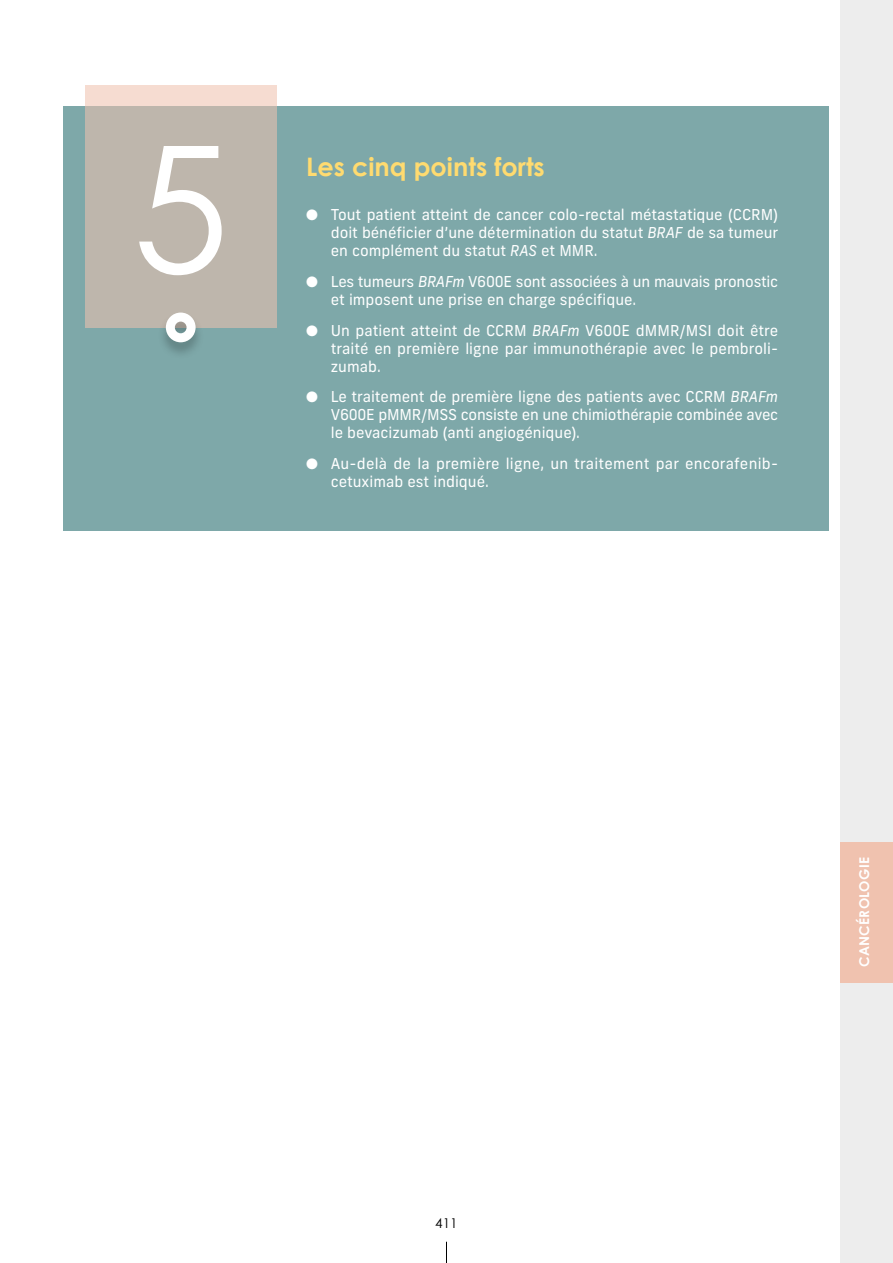
<style>
.page{position:relative;width:893px;height:1263px;background:#fff}
.page>*{position:absolute;margin:0;border:0;box-sizing:border-box;transform-origin:0 0}
.t1{font:175.5px "Century Gothic";color:#fff}
.t2{font:700 25.5px "Century Gothic";color:#ffdb70}
.t3{font:15px/18px "New Frank";color:#fff;text-align:justify}
.t4{font:700 13.5px "Century Gothic";letter-spacing:.02em;color:#fff}
.t5{font:13.5px "Century Gothic";color:#000}
.s1{font-style:italic}
</style>
<div class="page">
<div style="left:840px;top:0;width:53px;height:1263px;background:#ededed"></div>
<svg style="left:446px;top:1242px;width:1px;height:21px"></svg>
<div style="left:840px;top:842px;width:53px;height:140px;background:#f0c2af"></div>
<div style="left:64px;top:106px;width:765px;height:424px;background:#7ea8a9"></div>
<svg style="left:85px;top:85px;width:191px;height:242px;background:#c2b9af"></svg>
<div style="left:157px;top:312px;width:47px;height:48px;background:#000;opacity:.25"></div>
<svg style="left:166px;top:313px;width:30px;height:29px"></svg>
<h1 class="t1" style="left:132px;top:86px;width:99px">5</h1>
<h2 class="t2" style="left:306px;top:148px;width:240px">Les cinq points forts</h2>
<p class="t3" style="left:331px;top:206px;width:449px;text-indent:-25px">● Tout patient atteint de cancer colo-rectal métastatique (CCRM) doit bénéficier d’une détermination du statut <span class="s1">BRAF</span> de sa tumeur en complément du statut <span class="s1">RAS</span> et MMR.</p>
<p class="t3" style="left:331px;top:272px;width:449px;text-indent:-25px">● Les tumeurs <span class="s1">BRAFm</span> V600E sont associées à un mauvais pronostic et imposent une prise en charge spécifique.</p>
<p class="t3" style="left:331px;top:321px;width:449px;text-indent:-25px">● Un patient atteint de CCRM <span class="s1">BRAFm</span> V600E dMMR/MSI doit être traité en première ligne par immunothérapie avec le pembroli&shy;zumab.</p>
<p class="t3" style="left:331px;top:388px;width:449px;text-indent:-25px">● Le traitement de première ligne des patients avec CCRM <span class="s1">BRAFm </span>V600E pMMR/MSS consiste en une chimiothérapie combinée avec le bevacizumab (anti angiogénique).</p>
<p class="t3" style="left:331px;top:455px;width:449px;text-indent:-25px">● Au-delà de la première ligne, un traitement par encorafenib&shy;cetuximab est indiqué.</p>
<p class="t5" style="left:435px;top:1214px;width:24px">411</p>
<p class="t4" style="left:854px;top:967px;width:111px;rotate:-90deg">CANCÉROLOGIE</p>
</div>
